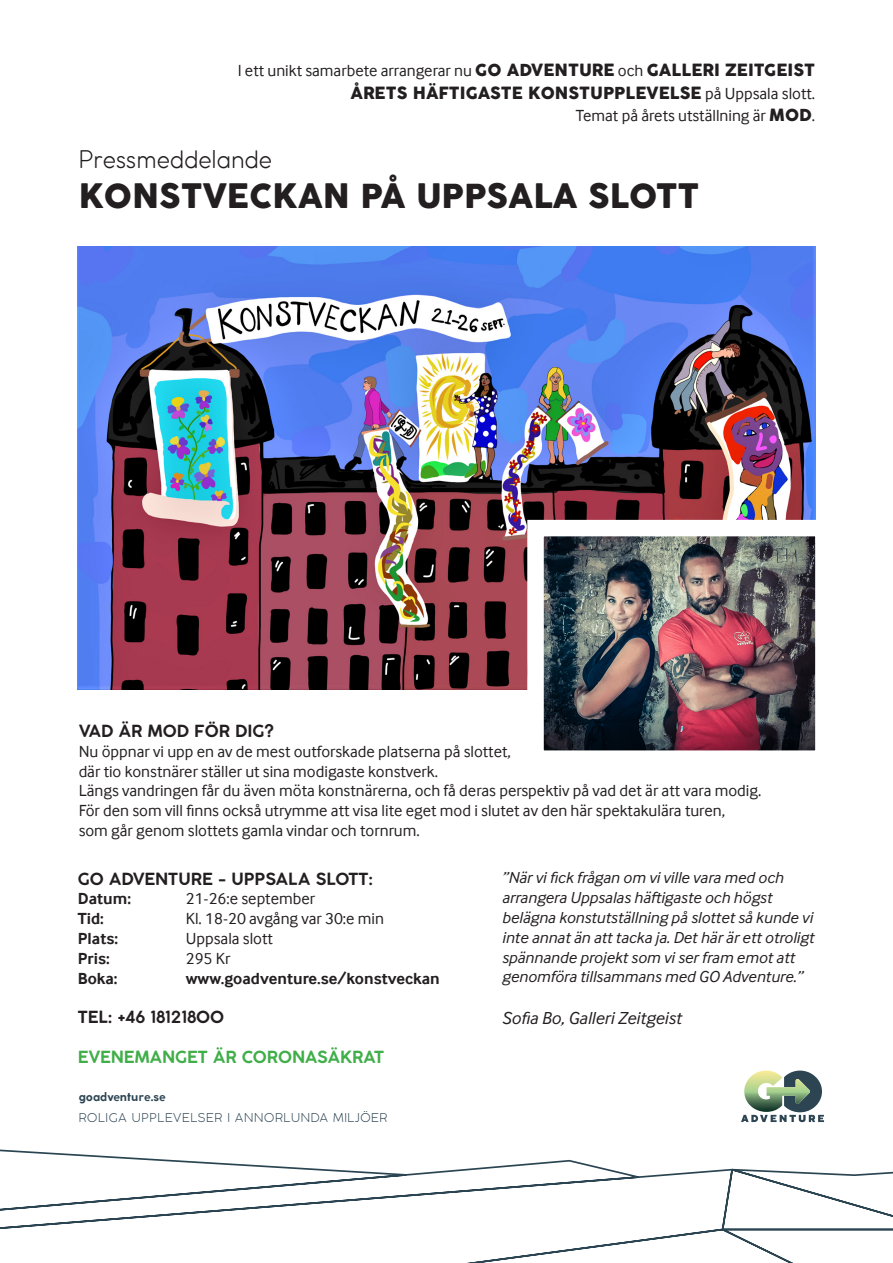
<style>
.page{position:relative;width:893px;height:1263px;background:#fff}
.page>*{position:absolute;margin:0;border:0;box-sizing:border-box;transform-origin:0 0}
.t1{font:800 33px "Coco Gothic";color:#231f20}
.t2{font:300 24px "Coco Gothic";color:#231f20}
.t3{font:italic 18px "Inter Face";color:#231f20}
.t4{font:16.5px/19.8px "Inter Face";color:#231f20}
.t5{font:italic 16.5px/19.8px "Inter Face";color:#231f20}
.t6{font:700 16.5px "Inter Face";color:#231f20}
.t7{font:700 16.5px/19.8px "Coco Gothic";color:#231f20}
.t8{font:800 16.5px "Coco Gothic";color:#231f20}
.t9{font:700 16.5px "Coco Gothic";color:#40ae49}
.t10{font:300 12px "Coco Gothic";letter-spacing:.05em;color:#2d4553}
.t11{font:700 12px "Coco Gothic";color:#2d4553}
.s1{font-family:"Coco Gothic";font-weight:800}
.s2{font-family:"Inter Face";font-weight:400}
.s3{font-family:"Coco Gothic";font-weight:700}
.s4{font-family:"Inter Face"}
</style>
<div class="page">
<svg style="left:0;top:1149px;width:893px;height:114px"></svg>
<svg style="left:741px;top:1070px;width:83px;height:52px"></svg>
<img style="left:78px;top:247px;width:737px;height:443px">
<img style="left:519px;top:512px;width:297px;height:239px">
<p class="t4" style="left:238px;top:61px;width:579px">I ett unikt samarbete arrangerar nu <span class="s1">GO ADVENTURE</span> och <span class="s1">GALLERI ZEITGEIST</span></p>
<p class="t8" style="left:350px;top:80px;width:466px">ÅRETS HÄFTIGASTE KONSTUPPLEVELSE <span class="s2">på Uppsala slott.</span></p>
<p class="t4" style="left:576px;top:106px;width:241px">Temat på årets utställning är <span class="s1">MOD</span>.</p>
<p class="t2" style="left:79px;top:142px;width:195px">Pressmeddelande</p>
<p class="t1" style="left:79px;top:171px;width:622px">KONSTVECKAN PÅ UPPSALA SLOTT</p>
<p class="t4" style="left:79px;top:721px;width:434px"><span class="s3">VAD ÄR MOD FÖR DIG?<br></span>Nu öppnar vi upp en av de mest outforskade platserna på slottet, där tio konstnärer ställer ut sina modigaste konstverk.</p>
<p class="t4" style="left:79px;top:781px;width:684px">Längs vandringen får du även möta konstnärerna, och få deras perspektiv på vad det är att vara modig.</p>
<p class="t4" style="left:79px;top:801px;width:648px">För den som vill finns också utrymme att visa lite eget mod i slutet av den här spektakulära turen,</p>
<p class="t4" style="left:79px;top:820px;width:343px">som går genom slottets gamla vindar och tornrum.</p>
<p class="t7" style="left:78px;top:869px;width:297px">GO ADVENTURE - UPPSALA SLOTT:<br><span class="s4">Datum:</span></p>
<p class="t5" style="left:502px;top:868px;width:314px">”När vi fick frågan om vi ville vara med och arrangera Uppsalas häftigaste och högst belägna konstutställning på slottet så kunde vi inte annat än att tacka ja. Det här är ett otroligt spännande projekt som vi ser fram emot att genomföra tillsammans med GO Adventure.”</p>
<p class="t3" style="left:502px;top:1007px;width:181px">Sofia Bo, Galleri Zeitgeist</p>
<p class="t4" style="left:186px;top:889px;width:131px">21-26:e september</p>
<p class="t6" style="left:78px;top:909px;width:28px">Tid:</p>
<p class="t4" style="left:186px;top:909px;width:200px">Kl. 18-20 avgång var 30:e min</p>
<p class="t6" style="left:78px;top:929px;width:42px">Plats:</p>
<p class="t4" style="left:186px;top:928px;width:89px">Uppsala slott</p>
<p class="t6" style="left:78px;top:949px;width:33px">Pris:</p>
<p class="t4" style="left:186px;top:948px;width:46px">295 Kr</p>
<p class="t6" style="left:78px;top:968px;width:41px">Boka:</p>
<p class="t6" style="left:186px;top:968px;width:255px">www.goadventure.se/konstveckan</p>
<p class="t7" style="left:78px;top:1007px;width:148px">TEL: +46 18121800</p>
<p class="t9" style="left:78px;top:1047px;width:308px">EVENEMANGET ÄR CORONASÄKRAT</p>
<p class="t11" style="left:79px;top:1090px;width:88px">goadventure.se</p>
<p class="t10" style="left:79px;top:1108px;width:310px">ROLIGA UPPLEVELSER I ANNORLUNDA MILJÖER</p>
</div>
